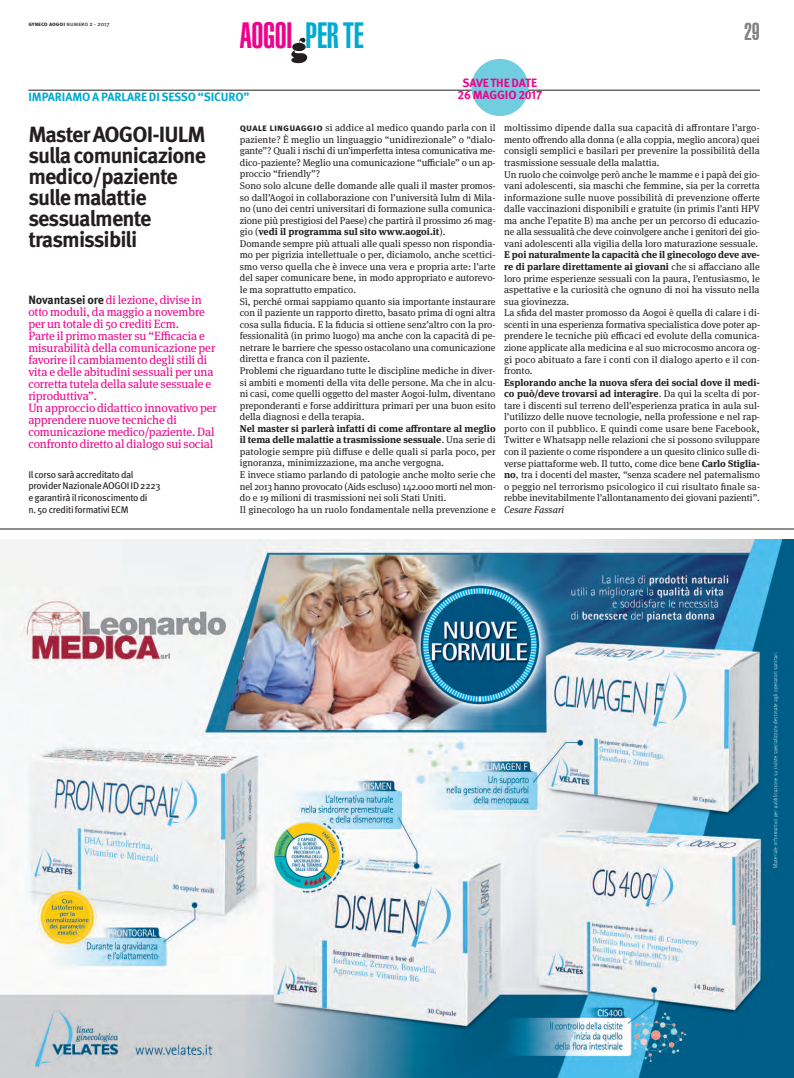
<style>
.page{position:relative;width:794px;height:1078px;background:#fff}
.page>*{position:absolute;margin:0;border:0;box-sizing:border-box;transform-origin:0 0}
.t1{font:900 extra-condensed 36px "Helvetica";letter-spacing:-.01em;color:#ed028c}
.t2{font:900 extra-condensed 24px "Helvetica";color:#808285}
.t3{font:700 22px/21.1px "Meta Pro";letter-spacing:-.04em;color:#231f20}
.t4{font:12px/12px "Meta Serif OT";letter-spacing:-.01em;color:#ed028c}
.t5{font:700 12px "Meta Pro";letter-spacing:-.01em;color:#00abcd}
.t6{font:700 12px/12px "Meta Pro";letter-spacing:-.01em;color:#ed028c;text-align:center}
.t7{font:9.8px/11.6px "Meta Serif OT";color:#231f20}
.t8{font:italic 9.8px "Meta Serif OT";color:#231f20}
.t9{font:9.7px/11.6px "Meta Pro";letter-spacing:-.03em;color:#231f20}
.t10{font:6px "Meta Pro";color:#231f20}
.s1{font-weight:700}
.s2{color:#00abcd}
.s3{font-family:"Meta Pro";font-weight:700;color:#231f20}
.s4{font-family:"Meta Pro";font-weight:700;font-size:10px}
</style>
<div class="page">
<img style="left:0;top:539px;width:794px;height:538px">
<hr style="left:0;top:528px;width:794px;height:1px;background:#231f20">
<hr style="left:28px;top:90px;width:732px;height:1px;background:#231f20">
<svg style="left:291px;top:38px;width:16px;height:25px"></svg>
<div style="left:471px;top:59px;width:57px;height:57px;background:#71cee1;border-radius:50%"></div>
<p class="t10" style="left:28px;top:22px;width:83px"><span class="s1">gyneco aogoi</span> Numero 2 - 2017</p>
<h1 class="t1" style="left:240px;top:23px;width:125px">AOGOI <span class="s2">PER TE</span></h1>
<p class="t5" style="left:28px;top:93px;width:223px">iMpariaMo a parlare di sesso “sicuro”</p>
<p class="t6" style="left:457px;top:78px;width:86px">save tHe date<br>26 Maggio 2017</p>
<h2 class="t2" style="left:744px;top:23px;width:17px">29</h2>
<h3 class="t3" style="left:28px;top:126px;width:179px">Master aogoi-iulM sulla comunicazione medico/paziente sulle malattie sessualmente trasmissibili</h3>
<p class="t4" style="left:28px;top:294px;width:190px"><span class="s3">novantasei ore</span> di lezione, divise in otto moduli, da maggio a novembre per un totale di 50 crediti Ecm.<br>Parte il primo master su “Efficacia e misurabilità della comunicazione per favorire il cambiamento degli stili di vita e delle abitudini sessuali per una corretta tutela della salute sessuale e riproduttiva”.<br>Un approccio didattico innovativo per apprendere nuove tecniche di comunicazione medico/paziente. Dal confronto diretto al dialogo sui social</p>
<p class="t9" style="left:28px;top:469px;width:134px">Il corso sarà accreditato dal provider nazionale aoGoI Id 2223 e garantirà il riconoscimento di<br>n. 50 crediti formativi eCm</p>
<p class="t7" style="left:240px;top:123px;width:257px"><span class="s4">quale linguaggio</span> si addice al medico quando parla con il paziente? È meglio un linguaggio “unidirezionale” o “dialo&shy;gante”? Quali i rischi di un’imperfetta intesa comunicativa me&shy;dico-paziente? Meglio una comunicazione “ufficiale” o un ap&shy;proccio “friendly”?<br>Sono solo alcune delle domande alle quali il master promos&shy;so dall’Aogoi in collaborazione con l’università Iulm di Mila&shy;no (uno dei centri universitari di formazione sulla comunica&shy;zione più prestigiosi del Paese) che partirà il prossimo 26 mag&shy;gio (<span class="s1">vedi il programma sul sito www.aogoi.it</span>).<br>Domande sempre più attuali alle quali spesso non rispondia&shy;mo per pigrizia intellettuale o per, diciamolo, anche scettici&shy;smo verso quella che è invece una vera e propria arte: l’arte del saper comunicare bene, in modo appropriato e autorevo&shy;le ma soprattutto empatico.<br>Sì, perché ormai sappiamo quanto sia importante instaurare con il paziente un rapporto diretto, basato prima di ogni altra cosa sulla fiducia. E la fiducia si ottiene senz’altro con la pro&shy;fessionalità (in primo luogo) ma anche con la capacità di pe&shy;netrare le barriere che spesso ostacolano una comunicazione diretta e franca con il paziente.<br>Problemi che riguardano tutte le discipline mediche in diver&shy;si ambiti e momenti della vita delle persone. Ma che in alcu&shy;ni casi, come quelli oggetto del master Aogoi-Iulm, diventano preponderanti e forse addirittura primari per una buon esito della diagnosi e della terapia.</p>
<p class="t7" style="left:240px;top:423px;width:257px"><span class="s1">Nel master si parlerà infatti di come affrontare al meglio il tema delle malattie a trasmissione sessuale</span>. Una serie di patologie sempre più diffuse e delle quali si parla poco, per ignoranza, minimizzazione, ma anche vergogna.<br>E invece stiamo parlando di patologie anche molto serie che nel 2013 hanno provocato (Aids escluso) 142.000 morti nel mon&shy;do e 19 milioni di trasmissioni nei soli Stati Uniti.<br>Il ginecologo ha un ruolo fondamentale nella prevenzione e</p>
<p class="t7" style="left:504px;top:123px;width:257px">moltissimo dipende dalla sua capacità di affrontare l’argo&shy;mento offrendo alla donna (e alla coppia, meglio ancora) quei consigli semplici e basilari per prevenire la possibilità della trasmissione sessuale della malattia.<br>Un ruolo che coinvolge però anche le mamme e i papà dei gio&shy;vani adolescenti, sia maschi che femmine, sia per la corretta informazione sulle nuove possibilità di prevenzione offerte dalle vaccinazioni disponibili e gratuite (in primis l’anti HPV ma anche l’epatite B) ma anche per un percorso di educazio&shy;ne alla sessualità che deve coinvolgere anche i genitori dei gio&shy;vani adolescenti alla vigilia della loro maturazione sessuale.</p>
<p class="t7" style="left:504px;top:250px;width:257px"><span class="s1">E poi naturalmente la capacità che il ginecologo deve ave&shy;re di parlare direttamente ai giovani</span> che si affacciano alle loro prime esperienze sessuali con la paura, l’entusiasmo, le aspettative e la curiosità che ognuno di noi ha vissuto nella sua giovinezza.<br>La sfida del master promosso da Aogoi è quella di calare i di&shy;scenti in una esperienza formativa specialistica dove poter ap&shy;prendere le tecniche più efficaci ed evolute della comunica&shy;zione applicate alla medicina e al suo microcosmo ancora og&shy;gi poco abituato a fare i conti con il dialogo aperto e il con&shy;fronto.</p>
<p class="t7" style="left:504px;top:377px;width:257px;text-align:justify"><span class="s1">Esplorando anche la nuova sfera dei social dove il medi&shy;co può/deve trovarsi ad interagire</span>. Da qui la scelta di por&shy;tare i discenti sul terreno dell’esperienza pratica in aula sul&shy;l’utilizzo delle nuove tecnologie, nella professione e nel rap&shy;porto con il pubblico. E quindi come usare bene Facebook, Twitter e Whatsapp nelle relazioni che si possono sviluppare con il paziente o come rispondere a un quesito clinico sulle di&shy;verse piattaforme web. Il tutto, come dice bene <span class="s1">Carlo Stiglia&shy;no</span>, tra i docenti del master, “senza scadere nel paternalismo o peggio nel terrorismo psicologico il cui risultato finale sa&shy;rebbe inevitabilmente l’allontanamento dei giovani pazienti”.</p>
<p class="t8" style="left:504px;top:505px;width:62px">Cesare Fassari</p>
</div>
